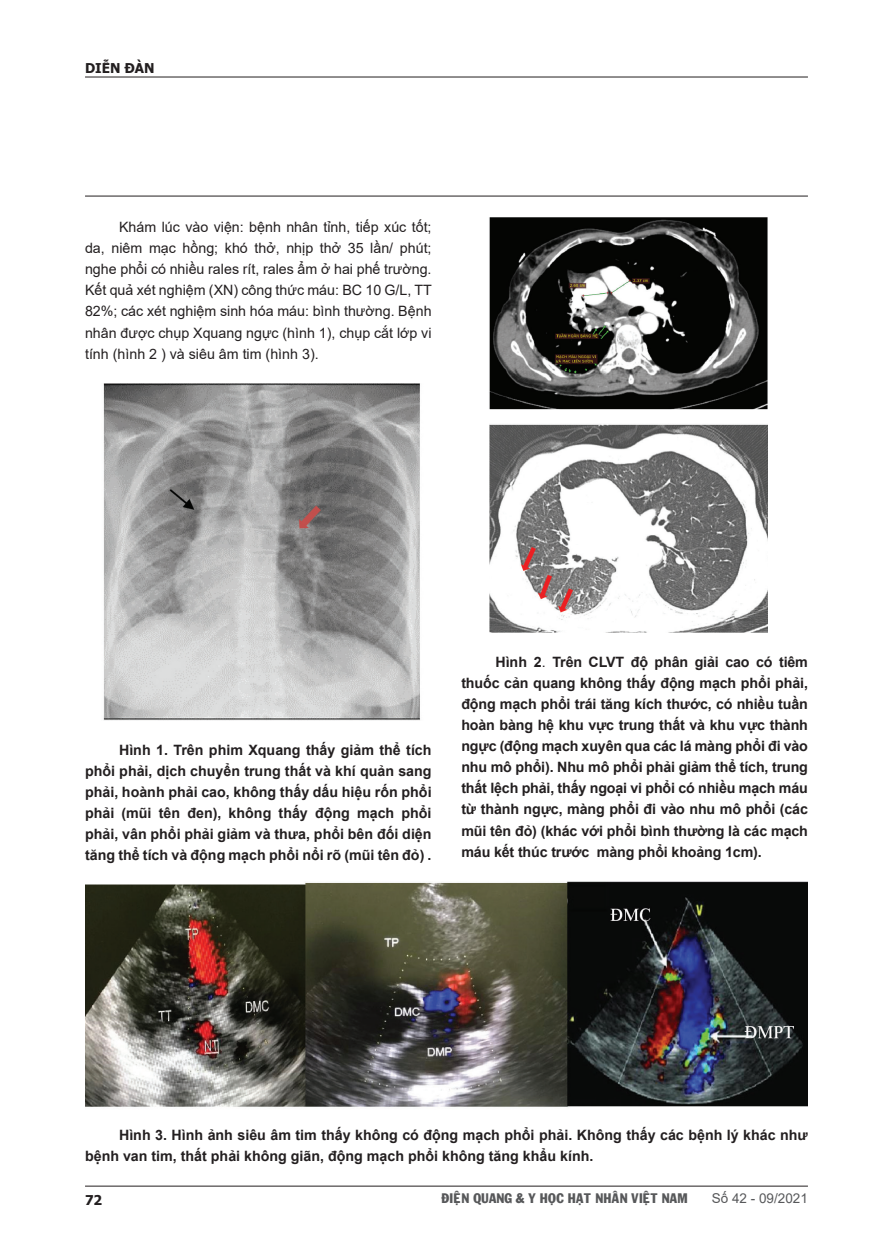
<style>
.page{position:relative;width:893px;height:1255px;background:#fff}
.page>*{position:absolute;margin:0;border:0;box-sizing:border-box;transform-origin:0 0}
.t1{font:700 14.25px/21px "Arial";color:#231f20;text-align:justify}
.t2{font:14.25px/21px "Arial";color:#231f20;text-align:justify}
.t3{font:13.5px "VNI Franko";color:#57585a}
.t4{font:13.5px "Arial";color:#57585a}
.t5{font:700 13.5px "Tahoma";color:#231f20}
.s1{font-weight:400}
</style>
<div class="page">
<hr style="left:85px;top:1185px;width:723px;height:1px;background:#231f20">
<hr style="left:85px;top:77px;width:723px;height:1px;background:#231f20">
<hr style="left:85px;top:196px;width:723px;height:1px;background:#231f20">
<img style="left:103px;top:383px;width:317px;height:337px">
<img style="left:489px;top:217px;width:278px;height:193px">
<img style="left:489px;top:424px;width:279px;height:209px">
<img style="left:85px;top:881px;width:723px;height:226px">
<p class="t5" style="left:85px;top:59px;width:71px">DIỄN ĐÀN</p>
<p class="t2" style="left:85px;top:217px;width:348px;text-indent:34px">Khám lúc vào viện: bệnh nhân tỉnh, tiếp xúc tốt; da, niêm mạc hồng; khó thở, nhịp thở 35 lần/ phút; nghe phổi có nhiều rales rít, rales ẩm ở hai phế trường.<br>Kết quả xét nghiệm (XN) công thức máu: BC 10 G/L, TT 82%; các xét nghiệm sinh hóa máu: bình thường. Bệnh nhân được chụp Xquang ngực (hình 1), chụp cắt lớp vi tính (hình 2 ) và siêu âm tim (hình 3).</p>
<p class="t1" style="left:85px;top:739px;width:348px;text-indent:34px">Hình 1. Trên phim Xquang thấy giảm thể tích phổi phải, dịch chuyển trung thất và khí quản sang phải, hoành phải cao, không thấy dấu hiệu rốn phổi phải (mũi tên đen), không thấy động mạch phổi phải, vân phổi phải giảm và thưa, phổi bên đối diện tăng thể tích và động mạch phổi nổi rõ (mũi tên đỏ) .</p>
<p class="t1" style="left:461px;top:652px;width:348px;text-indent:34px">Hình 2<span class="s1">.</span> Trên CLVT độ phân giải cao có tiêm thuốc cản quang không thấy động mạch phổi phải, động mạch phổi trái tăng kích thước, có nhiều tuần hoàn bàng hệ khu vực trung thất và khu vực thành ngực (động mạch xuyên qua các lá màng phổi đi vào nhu mô phổi). Nhu mô phổi phải giảm thể tích, trung thất lệch phải, thấy ngoại vi phổi có nhiều mạch máu từ thành ngực, màng phổi đi vào nhu mô phổi (các mũi tên đỏ) (khác với phổi bình thường là các mạch máu kết thúc trước màng phổi khoảng 1cm).</p>
<p class="t1" style="left:85px;top:1124px;width:724px;text-indent:34px">Hình 3. Hình ảnh siêu âm tim thấy không có động mạch phổi phải. Không thấy các bệnh lý khác như bệnh van tim, thất phải không giãn, động mạch phổi không tăng khẩu kính.</p>
<p class="t5" style="left:85px;top:1190px;width:19px">72</p>
<p class="t3" style="left:441px;top:1187px;width:248px">ÑIEÄN QUANG &amp; Y HOÏC HAÏT NHAÂN VIEÄT NAM</p>
<p class="t4" style="left:712px;top:1188px;width:98px">Số 42 - 09/2021</p>
</div>
